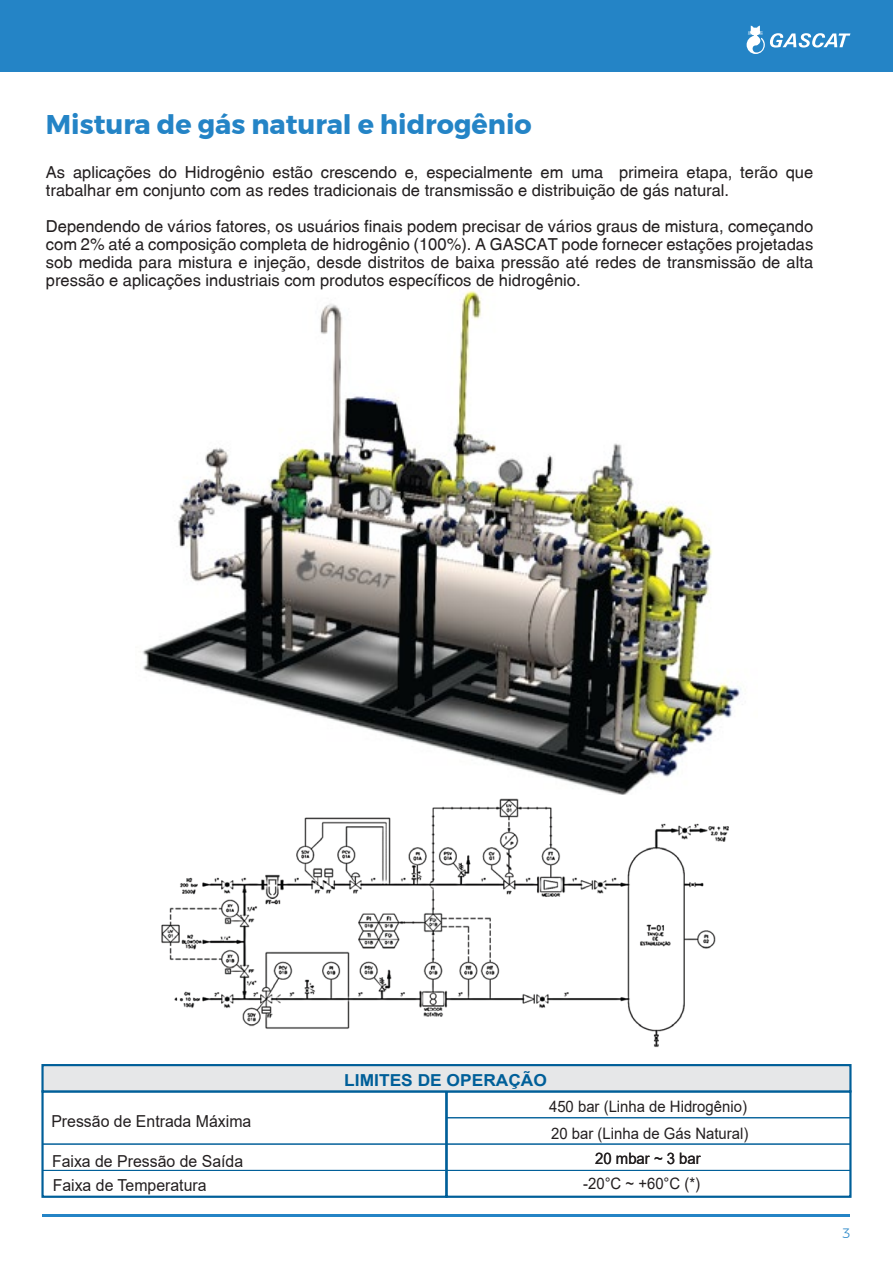
<style>
.page{position:relative;width:893px;height:1263px;background:#fff}
.page>*{position:absolute;margin:0;border:0;box-sizing:border-box;transform-origin:0 0}
.t1{font:700 27px "Montserrat";color:#2484c6}
.t2{font:16.5px/18px "New Zurica";color:#231f20}
.t3{font:16.5px/24.5px "Arial";color:#231f20;scale:.96 1}
.t4{font:700 16.5px "Arial";color:#005f99;scale:1.05 1}
.t5{font:15.75px/25.7px "Arial";color:#231f20;text-align:center;scale:.95 1}
.t6{font:300 13.5px "Montserrat";color:#2484c6}
</style>
<div class="page">
<img style="left:142px;top:290px;width:599px;height:505px">
<div style="left:446px;top:1144px;width:405px;height:27px;border:1px solid #005f99"></div>
<div style="left:42px;top:1144px;width:405px;height:27px;border:1px solid #005f99"></div>
<div style="left:446px;top:1091px;width:405px;height:27px;border:1px solid #005f99"></div>
<div style="left:41px;top:1064px;width:810px;height:28px;background:#e6e7e8;border:2px solid #005f99"></div>
<div style="left:42px;top:1091px;width:405px;height:53px;border:1px solid #005f99"></div>
<div style="left:446px;top:1117px;width:405px;height:27px;border:1px solid #005f99"></div>
<div style="left:446px;top:1170px;width:405px;height:27px;border:1px solid #005f99"></div>
<div style="left:42px;top:1170px;width:405px;height:27px;border:1px solid #005f99"></div>
<img style="left:161px;top:798px;width:568px;height:250px">
<div style="left:0;top:0;width:893px;height:71px;background:#2484c6"></div>
<svg style="left:747px;top:25px;width:103px;height:29px"></svg>
<hr style="left:43px;top:1215px;width:807px;height:2px;background:#2484c6">
<h1 class="t1" style="left:46px;top:103px;width:487px">Mistura de gás natural e hidrogênio</h1>
<p class="t2" style="left:46px;top:163px;width:769px">As aplicações do Hidrogênio estão crescendo e, especialmente em uma primeira etapa, terão que trabalhar em conjunto com as redes tradicionais de transmissão e distribuição de gás natural.</p>
<p class="t2" style="left:46px;top:217px;width:769px;text-align:justify">Dependendo de vários fatores, os usuários finais podem precisar de vários graus de mistura, começando com 2% até a composição completa de hidrogênio (100%). A GASCAT pode fornecer estações projetadas sob medida para mistura e injeção, desde distritos de baixa pressão até redes de transmissão de alta pressão e aplicações industriais com produtos específicos de hidrogênio.</p>
<p class="t3" style="left:51px;top:1108px;width:210px">Pressão de Entrada Máxima</p>
<p class="t3" style="left:52px;top:1148px;width:201px">Faixa de Pressão de Saída<br>Faixa de Temperatura</p>
<p class="t4" style="left:344px;top:1068px;width:195px">LIMITES DE OPERAÇÃO</p>
<p class="t5" style="left:549px;top:1093px;width:210px">450 bar (Linha de Hidrogênio)</p>
<p class="t5" style="left:551px;top:1120px;width:209px">20 bar (Linha de Gás Natural)<br>20 mbar ~ 3 bar</p>
<p class="t5" style="left:583px;top:1171px;width:125px">-20°C ~ +60°C (*)</p>
<p class="t6" style="left:843px;top:1223px;width:9px">3</p>
</div>
